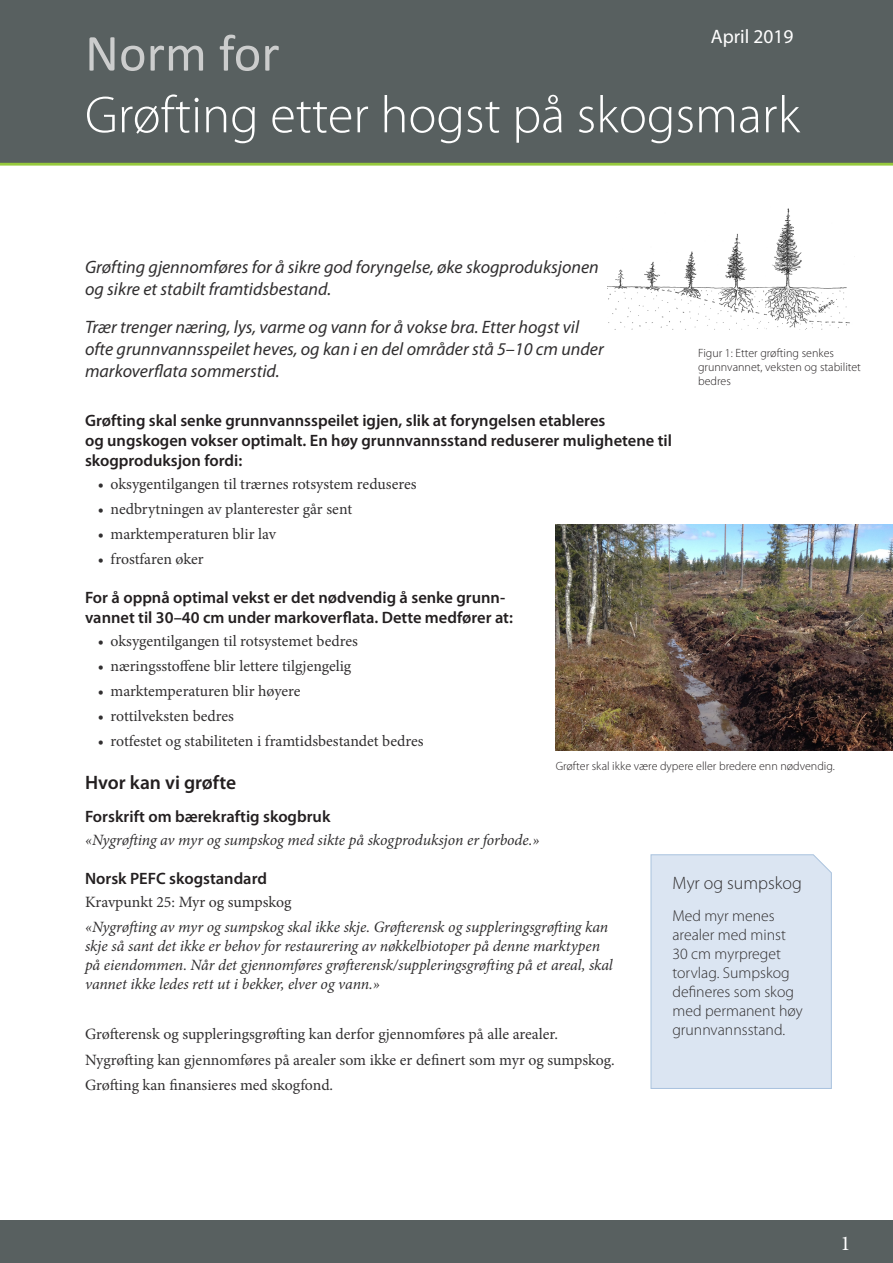
<style>
.page{position:relative;width:893px;height:1263px;background:#fff}
.page>*{position:absolute;margin:0;border:0;box-sizing:border-box;transform-origin:0 0}
.t1{font:300 52.5px/61.8px "Myriad Pro";color:#fff}
.Brødtekst{font:21px "Minion Pro";color:#fff}
.t2{font:600 19.5px "Myriad Pro";color:#231f20}
.t3{font:19.5px "Myriad Pro";color:#fff}
.Brødtekst_italic{font:italic 18px/21.6px "Myriad Pro";color:#312f30}
.Teksboks{font:300 18px "Myriad Pro";color:#312f30}
.t4{font:600 16.5px/19.8px "Myriad Pro";color:#231f20}
.Brødtekst-2{font:15.75px "Minion Pro";color:#312f30}
.Brødtekst-3{font:italic 15.75px/18.9px "Minion Pro";letter-spacing:-.01em;color:#312f30}
.Teksboks-2{font:300 15.75px/18.9px "Myriad Pro";color:#312f30}
.bildetekst{font:300 12px/14.4px "Myriad Pro";color:#231f20}
.s1{font-family:"Calibri";font-weight:400;color:#cccdcd}
</style>
<div class="page">
<div style="left:0;top:1220px;width:893px;height:43px;background:#586060"></div>
<div style="left:0;top:0;width:893px;height:163px;background:#586060"></div>
<div style="left:651px;top:854px;width:181px;height:235px;background:#dbe5f2"></div>
<hr style="left:0;top:163px;width:893px;height:3px;background:#96c93c">
<img style="left:607px;top:208px;width:243px;height:121px">
<img style="left:556px;top:525px;width:337px;height:225px">
<p class="t3" style="left:711px;top:24px;width:84px">April 2019</p>
<h1 class="t1" style="left:85px;top:23px;width:716px"><span class="s1">Norm for<br></span>Grøfting etter hogst på skogsmark</h1>
<p class="Brødtekst_italic" style="left:85px;top:256px;width:515px">Grøfting gjennomføres for å sikre god foryngelse, øke skogproduksjonen og sikre et stabilt framtidsbestand.</p>
<p class="Brødtekst_italic" style="left:85px;top:316px;width:520px">Trær trenger næring, lys, varme og vann for å vokse bra. Etter hogst vil ofte grunnvannsspeilet heves, og kan i en del områder stå 5–10 cm under markoverflata sommerstid.</p>
<h3 class="t4" style="left:85px;top:410px;width:588px">Grøfting skal senke grunnvannsspeilet igjen, slik at foryngelsen etableres<br>og ungskogen vokser optimalt. En høy grunnvannsstand reduserer mulighetene til skogproduksjon fordi:</h3>
<p class="Brødtekst-2" style="left:98px;top:473px;width:320px">• oksygentilgangen til trærnes rotsystem reduseres</p>
<p class="Brødtekst-2" style="left:98px;top:498px;width:256px">• nedbrytningen av planterester går sent</p>
<p class="Brødtekst-2" style="left:98px;top:523px;width:180px">• marktemperaturen blir lav</p>
<p class="Brødtekst-2" style="left:98px;top:549px;width:107px">• frostfaren øker</p>
<h3 class="t4" style="left:85px;top:587px;width:429px">For å oppnå optimal vekst er det nødvendig å senke grunn&shy;vannet til 30–40 cm under markoverflata. Dette medfører at:</h3>
<p class="Brødtekst-2" style="left:98px;top:630px;width:262px">• oksygentilgangen til rotsystemet bedres</p>
<p class="Brødtekst-2" style="left:98px;top:655px;width:255px">• næringsstoffene blir lettere tilgjengelig</p>
<p class="Brødtekst-2" style="left:98px;top:681px;width:204px">• marktemperaturen blir høyere</p>
<p class="Brødtekst-2" style="left:98px;top:706px;width:138px">• rottilveksten bedres</p>
<p class="Brødtekst-2" style="left:98px;top:731px;width:327px">• rotfestet og stabiliteten i framtidsbestandet bedres</p>
<h2 class="t2" style="left:85px;top:770px;width:153px">Hvor kan vi grøfte</h2>
<h3 class="t4" style="left:85px;top:806px;width:247px">Forskrift om bærekraftig skogbruk</h3>
<p class="Brødtekst-3" style="left:85px;top:830px;width:456px">«Nygrøfting av myr og sumpskog med sikte på skogproduksjon er forbode.»</p>
<h3 class="t4" style="left:85px;top:868px;width:183px">Norsk PEFC skogstandard</h3>
<p class="Brødtekst-2" style="left:85px;top:891px;width:208px">Kravpunkt 25: Myr og sumpskog</p>
<p class="Brødtekst-3" style="left:85px;top:917px;width:529px">«Nygrøfting av myr og sumpskog skal ikke skje. Grøfterensk og suppleringsgrøfting kan skje så sant det ikke er behov for restaurering av nøkkelbiotoper på denne marktypen på eiendommen. Når det gjennomføres grøfterensk/suppleringsgrøfting på et areal, skal vannet ikke ledes rett ut i bekker, elver og vann.»</p>
<p class="Brødtekst-2" style="left:85px;top:1024px;width:474px">Grøfterensk og suppleringsgrøfting kan derfor gjennomføres på alle arealer.</p>
<p class="Brødtekst-2" style="left:85px;top:1049px;width:531px">Nygrøfting kan gjennomføres på arealer som ikke er definert som myr og sumpskog.</p>
<p class="Brødtekst-2" style="left:85px;top:1074px;width:250px">Grøfting kan finansieres med skogfond.</p>
<p class="bildetekst" style="left:698px;top:346px;width:164px">Figur 1: Etter grøfting senkes grunnvannet, veksten og stabilitet bedres</p>
<p class="bildetekst" style="left:556px;top:759px;width:281px">Grøfter skal ikke være dypere eller bredere enn nødvendig.</p>
<p class="Teksboks" style="left:672px;top:873px;width:131px">Myr og sumpskog</p>
<p class="Teksboks-2" style="left:672px;top:907px;width:132px">Med myr menes arealer med minst<br>30 cm myrpreget torvlag. Sumpskog defineres som skog med permanent høy grunnvannsstand.</p>
<p class="Brødtekst" style="left:840px;top:1229px;width:12px">1</p>
</div>
